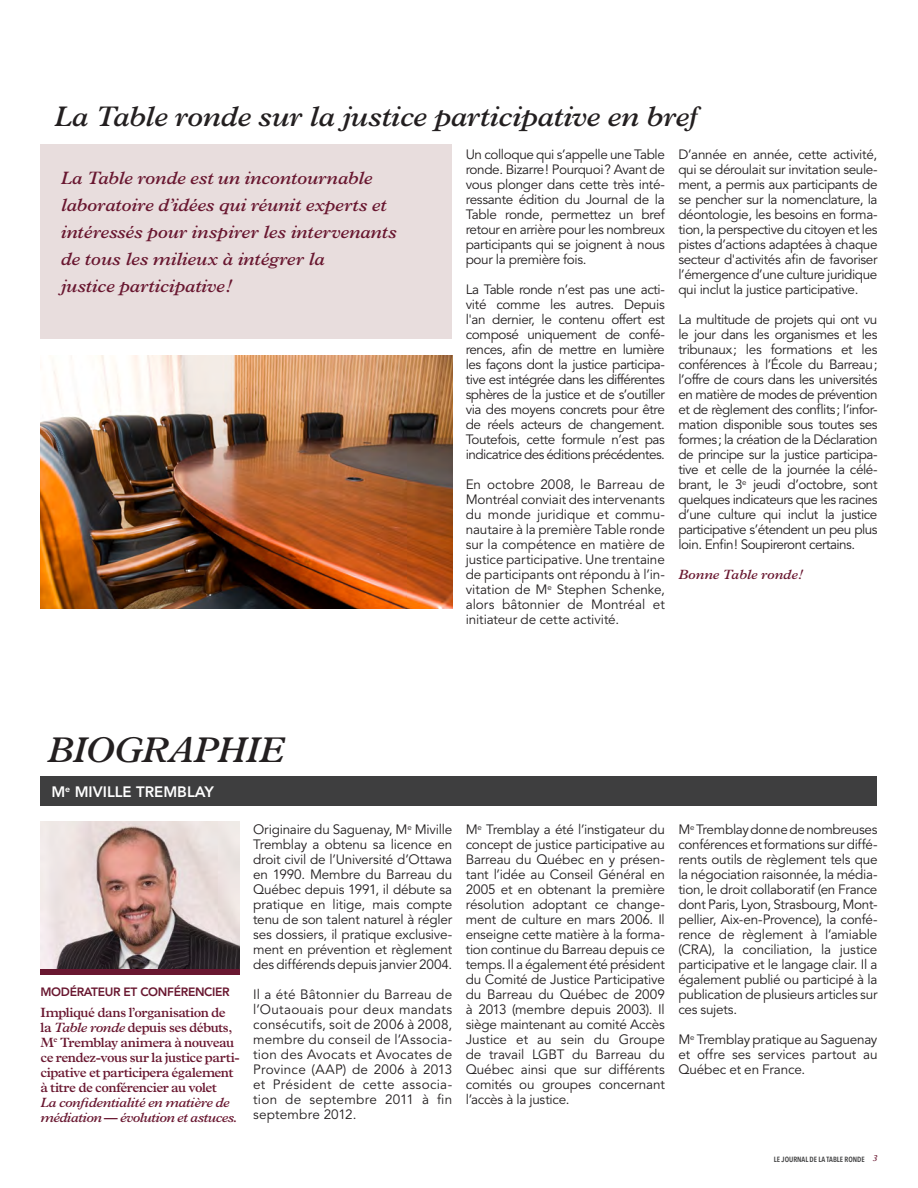
<style>
.page{position:relative;width:918px;height:1188px;background:#fff}
.page>*{position:absolute;margin:0;border:0;box-sizing:border-box;transform-origin:0 0}
.t1{font:italic 600 36px "Plantin Std";letter-spacing:-.025em;color:#231f20}
.t2{font:italic 600 28.5px "Plantin Std";letter-spacing:-.01em;color:#231f20}
.t3{font:italic 600 18px/27px "Plantin Std";letter-spacing:-.01em;color:#691730}
.t4{font:800 15px "Avenir LT Std";color:#fff}
.TEXTE_paragraphe_-_c{font:13.5px/15px "Avenir LT Std";letter-spacing:-.02em;color:#231f20;text-align:justify}
.non_grille{font:600 13.5px/15px "Plantin Std";letter-spacing:-.035em;color:#691730}
.Texte_TABLEAUF{font:italic 600 13.5px "Plantin Std";color:#691730}
.non_grille-2{font:800 12px "Avenir LT Std";letter-spacing:-.025em;color:#691730}
.t5{font:600 condensed 7.5px "Avenir Next LT Pro";color:#3e3e3f}
.s1{font-style:italic}
.s2{font-family:"Plantin Std";font-style:italic;font-stretch:normal;font-size:9px;color:#691730}
</style>
<div class="page">
<div style="left:40px;top:144px;width:412px;height:195px;background:#e8dddd"></div>
<img style="left:40px;top:821px;width:200px;height:148px">
<div style="left:40px;top:776px;width:838px;height:30px;background:#3e3e3f"></div>
<div style="left:40px;top:969px;width:200px;height:5px;background:#691730"></div>
<img style="left:40px;top:355px;width:412px;height:254px">
<p class="t2" style="left:54px;top:100px;width:645px">La Table ronde sur la justice participative en bref</p>
<h3 class="t3" style="left:61px;top:164px;width:338px">La Table ronde est un incontournable laboratoire d’idées qui réunit experts et intéressés pour inspirer les intervenants de tous les milieux à intégrer la<br>justice participative!</h3>
<p class="TEXTE_paragraphe_-_c" style="left:466px;top:147px;width:201px">Un colloque qui s’appelle une Table ronde. Bizarre! Pourquoi? Avant de vous plonger dans cette très inté&shy;ressante édition du Journal de la Table ronde, permettez un bref retour en arrière pour les nombreux participants qui se joignent à nous pour la première fois.</p>
<p class="TEXTE_paragraphe_-_c" style="left:466px;top:282px;width:201px">La Table ronde n’est pas une acti&shy;vité comme les autres. Depuis l'an dernier, le contenu offert est composé uniquement de confé&shy;rences, afin de mettre en lumière les façons dont la justice participa&shy;tive est intégrée dans les différentes sphères de la justice et de s’outiller via des moyens concrets pour être de réels acteurs de changement.<br>Toutefois, cette formule n’est pas indicatrice des éditions précédentes.</p>
<p class="TEXTE_paragraphe_-_c" style="left:466px;top:477px;width:201px">En octobre 2008, le Barreau de Montréal conviait des intervenants du monde juridique et commu&shy;nautaire à la première Table ronde sur la compétence en matière de justice participative. Une trentaine de participants ont répondu à l’in&shy;vitation de M<sup>e</sup> Stephen Schenke, alors bâtonnier de Montréal et initiateur de cette activité.</p>
<p class="TEXTE_paragraphe_-_c" style="left:678px;top:147px;width:201px">D’année en année, cette activité, qui se déroulait sur invitation seule&shy;ment, a permis aux participants de se pencher sur la nomenclature, la déontologie, les besoins en forma&shy;tion, la perspective du citoyen et les pistes d’actions adaptées à chaque secteur d'activités afin de favoriser l’émergence d’une culture juridique qui inclut la justice participative.</p>
<p class="TEXTE_paragraphe_-_c" style="left:678px;top:312px;width:201px">La multitude de projets qui ont vu le jour dans les organismes et les tribunaux; les formations et les conférences à l’École du Barreau; l’offre de cours dans les universités en matière de modes de prévention et de règlement des conflits; l’infor&shy;mation disponible sous toutes ses formes; la création de la Déclaration de principe sur la justice participa&shy;tive et celle de la journée la célé&shy;brant, le 3<sup>e</sup> jeudi d’octobre, sont quelques indicateurs que les racines d’une culture qui inclut la justice participative s’étendent un peu plus loin. Enfin! Soupireront certains.</p>
<p class="Texte_TABLEAUF" style="left:678px;top:567px;width:126px">Bonne Table ronde!</p>
<p class="t1" style="left:47px;top:729px;width:238px">BIOGRAPHIE</p>
<p class="t4" style="left:51px;top:783px;width:164px">M<sup>e</sup> MIVILLE TREMBLAY</p>
<p class="non_grille-2" style="left:40px;top:985px;width:191px">MODÉRATEUR ET CONFÉRENCIER</p>
<p class="non_grille" style="left:40px;top:1005px;width:201px">Impliqué dans l’organisation de la <span class="s1">Table ronde</span> depuis ses débuts, M<sup>e</sup> Tremblay animera à nouveau ce rendez-vous sur la justice parti&shy;cipative et participera également à titre de conférencier au volet<br><span class="s1">La confidentialité en matière de médiation — évolution et astuces.</span></p>
<p class="TEXTE_paragraphe_-_c" style="left:253px;top:822px;width:201px">Originaire du Saguenay, M<sup>e</sup> Miville Tremblay a obtenu sa licence en droit civil de l’Université d’Ottawa en 1990. Membre du Barreau du Québec depuis 1991, il débute sa pratique en litige, mais compte tenu de son talent naturel à régler ses dossiers, il pratique exclusive&shy;ment en prévention et règlement des différends depuis janvier 2004.</p>
<p class="TEXTE_paragraphe_-_c" style="left:253px;top:987px;width:201px">Il a été Bâtonnier du Barreau de l’Outaouais pour deux mandats consécutifs, soit de 2006 à 2008, membre du conseil de l’Associa&shy;tion des Avocats et Avocates de Province (AAP) de 2006 à 2013 et Président de cette associa&shy;tion de septembre 2011 à fin septembre 2012.</p>
<p class="TEXTE_paragraphe_-_c" style="left:466px;top:822px;width:201px">M<sup>e</sup> Tremblay a été l’instigateur du concept de justice participative au Barreau du Québec en y présen&shy;tant l’idée au Conseil Général en 2005 et en obtenant la première résolution adoptant ce change&shy;ment de culture en mars 2006. Il enseigne cette matière à la forma&shy;tion continue du Barreau depuis ce temps. Il a également été président du Comité de Justice Participative du Barreau du Québec de 2009 à 2013 (membre depuis 2003). Il siège maintenant au comité Accès Justice et au sein du Groupe de travail LGBT du Barreau du Québec ainsi que sur différents comités ou groupes concernant l’accès à la justice.</p>
<p class="TEXTE_paragraphe_-_c" style="left:678px;top:822px;width:201px">M<sup>e</sup> Tremblay donne de nombreuses conférences et formations sur diffé&shy;rents outils de règlement tels que la négociation raisonnée, la média&shy;tion, le droit collaboratif (en France dont Paris, Lyon, Strasbourg, Mont&shy;pellier, Aix-en-Provence), la confé&shy;rence de règlement à l’amiable (CRA), la conciliation, la justice participative et le langage clair. Il a également publié ou participé à la publication de plusieurs articles sur ces sujets.</p>
<p class="TEXTE_paragraphe_-_c" style="left:678px;top:1032px;width:201px">M<sup>e</sup> Tremblay pratique au Saguenay et offre ses services partout au Québec et en France.</p>
<p class="t5" style="left:774px;top:1154px;width:105px">LE JOURNAL DE LA TABLE RONDE <span class="s2">3</span></p>
</div>
